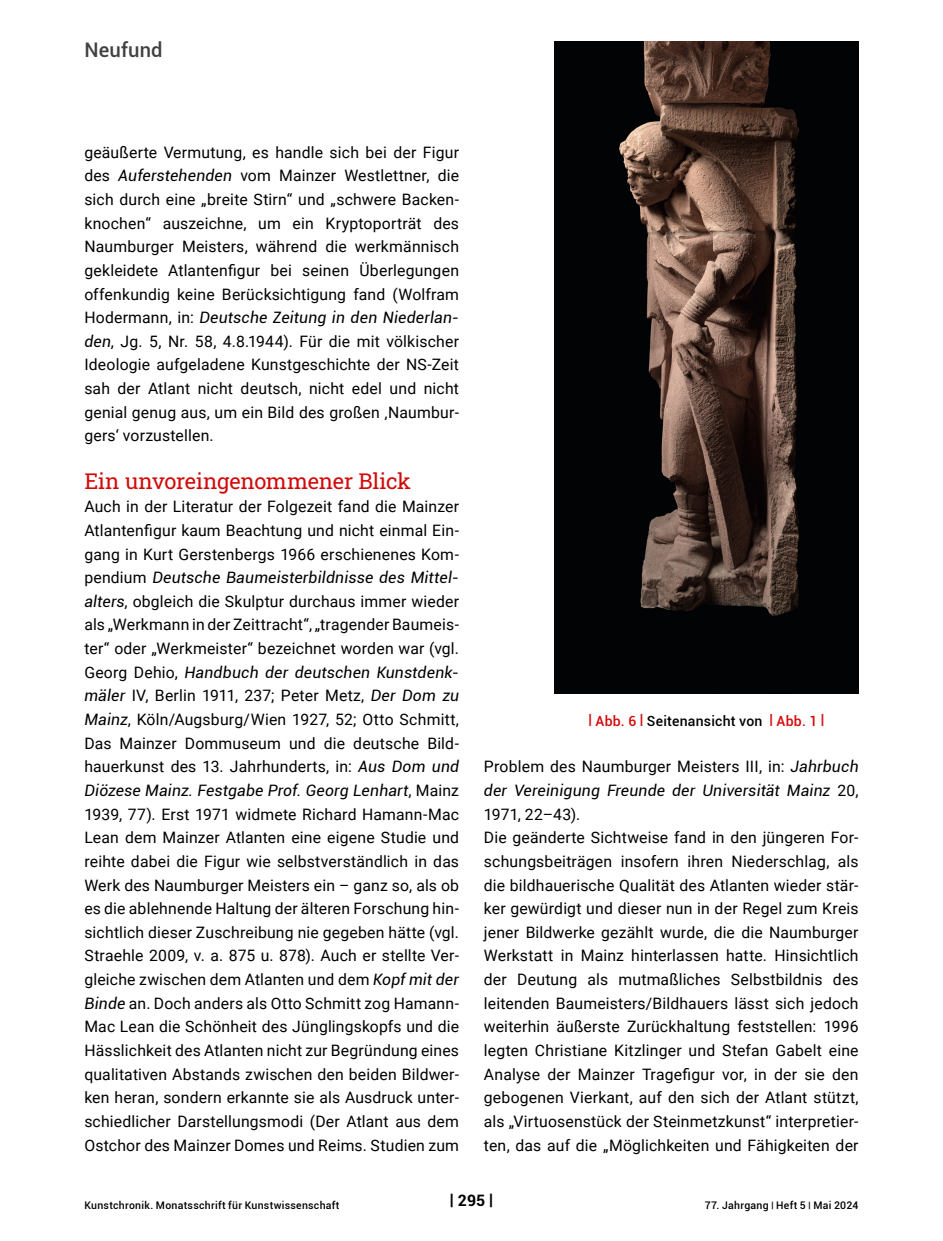
<style>
.page{position:relative;width:943px;height:1241px;background:#fff}
.page>*{position:absolute;margin:0;border:0;box-sizing:border-box;transform-origin:0 0}
.ZÜ_KC{font:21.88px "Roboto Slab";letter-spacing:-.01em;color:#d30909}
.t1{font:500 20.12px "Roboto";letter-spacing:.01em;color:#424141}
.Fließtext{font:15.75px/23.6px "Roboto";letter-spacing:.01em;color:#000;text-align:justify}
.t2{font:700 15.75px "Roboto";color:#000}
.t3{font:500 14px "Roboto";letter-spacing:.02em;color:#000}
.t4{font:500 10.5px "Roboto";letter-spacing:.025em;color:#000}
.s1{font-style:italic}
.s2{font-weight:700;color:#d31216}
.s3{color:#d30909}
.s4{font-size:8.75px}
</style>
<div class="page">
<img style="left:555px;top:42px;width:303px;height:651px">
<p class="t1" style="left:84px;top:36px;width:80px">Neufund</p>
<p class="Fließtext" style="left:84px;top:140px;width:376px">geäußerte Vermutung, es handle sich bei der Figur des <span class="s1">Auferstehenden</span> vom Mainzer Westlettner, die sich durch eine „breite Stirn“ und „schwere Backen&shy;knochen“ auszeichne, um ein Kryptoporträt des Naumburger Meisters, während die werkmännisch gekleidete Atlantenfigur bei seinen Überlegungen offenkundig keine Berücksichtigung fand (Wolfram Hodermann, in: <span class="s1">Deutsche Zeitung in den Niederlan&shy;den</span>, Jg. 5, Nr. 58, 4.8.1944). Für die mit völkischer Ideologie aufgeladene Kunstgeschichte der NS-Zeit sah der Atlant nicht deutsch, nicht edel und nicht genial genug aus, um ein Bild des großen ‚Naumbur&shy;gers‘ vorzustellen.</p>
<p class="ZÜ_KC" style="left:84px;top:465px;width:328px">Ein unvoreingenommener Blick</p>
<p class="Fließtext" style="left:84px;top:494px;width:376px">Auch in der Literatur der Folgezeit fand die Mainzer Atlantenfigur kaum Beachtung und nicht einmal Ein&shy;gang in Kurt Gerstenbergs 1966 erschienenes Kom&shy;pendium <span class="s1">Deutsche Baumeisterbildnisse des Mittel&shy;alters</span>, obgleich die Skulptur durchaus immer wieder als „Werkmann in der Zeittracht“, „tragender Baumeis&shy;ter“ oder „Werkmeister“ bezeichnet worden war (vgl.<br>Georg Dehio, <span class="s1">Handbuch der deutschen Kunstdenk&shy;mäler</span> IV, Berlin 1911, 237; Peter Metz, <span class="s1">Der Dom zu Mainz</span>, Köln/Augsburg/Wien 1927, 52; Otto Schmitt, Das Mainzer Dommuseum und die deutsche Bild&shy;hauerkunst des 13. Jahrhunderts, in: <span class="s1">Aus Dom und Diözese Mainz. Festgabe Prof. Georg Lenhart</span>, Mainz 1939, 77). Erst 1971 widmete Richard Hamann-Mac Lean dem Mainzer Atlanten eine eigene Studie und reihte dabei die Figur wie selbstverständlich in das Werk des Naumburger Meisters ein – ganz so, als ob es die ablehnende Haltung der älteren Forschung hin&shy;sichtlich dieser Zuschreibung nie gegeben hätte (vgl.<br>Straehle 2009, v. a. 875 u. 878). Auch er stellte Ver&shy;gleiche zwischen dem Atlanten und dem <span class="s1">Kopf mit der Binde</span> an. Doch anders als Otto Schmitt zog Hamann-Mac Lean die Schönheit des Jünglingskopfs und die Hässlichkeit des Atlanten nicht zur Begründung eines qualitativen Abstands zwischen den beiden Bildwer&shy;ken heran, sondern erkannte sie als Ausdruck unter&shy;schiedlicher Darstellungsmodi (Der Atlant aus dem Ostchor des Mainzer Domes und Reims. Studien zum</p>
<p class="t3" style="left:588px;top:710px;width:237px"><span class="s2">|</span> <span class="s3">Abb. 6</span> <span class="s2">|</span> Seitenansicht von <span class="s2">|</span> <span class="s3">Abb. 1</span> <span class="s2">|</span></p>
<p class="Fließtext" style="left:484px;top:754px;width:376px">Problem des Naumburger Meisters III, in: <span class="s1">Jahrbuch der Vereinigung Freunde der Universität Mainz</span> 20, 1971, 22–43).</p>
<p class="Fließtext" style="left:484px;top:825px;width:376px">Die geänderte Sichtweise fand in den jüngeren For&shy;schungsbeiträgen insofern ihren Niederschlag, als die bildhauerische Qualität des Atlanten wieder stär&shy;ker gewürdigt und dieser nun in der Regel zum Kreis jener Bildwerke gezählt wurde, die die Naumburger Werkstatt in Mainz hinterlassen hatte. Hinsichtlich der Deutung als mutmaßliches Selbstbildnis des leitenden Baumeisters/Bildhauers lässt sich jedoch weiterhin äußerste Zurückhaltung feststellen: 1996 legten Christiane Kitzlinger und Stefan Gabelt eine Analyse der Mainzer Tragefigur vor, in der sie den gebogenen Vierkant, auf den sich der Atlant stützt, als „Virtuosenstück der Steinmetzkunst“ interpretier&shy;ten, das auf die „Möglichkeiten und Fähigkeiten der</p>
<p class="t4" style="left:84px;top:1197px;width:257px">Kunstchronik. Monatsschrift für Kunstwissenschaft</p>
<p class="t2" style="left:450px;top:1189px;width:45px">| 295 |</p>
<p class="t4" style="left:704px;top:1197px;width:155px">77. Jahrgang <span class="s4">|</span> Heft 5 <span class="s4">|</span> Mai 2024</p>
</div>
